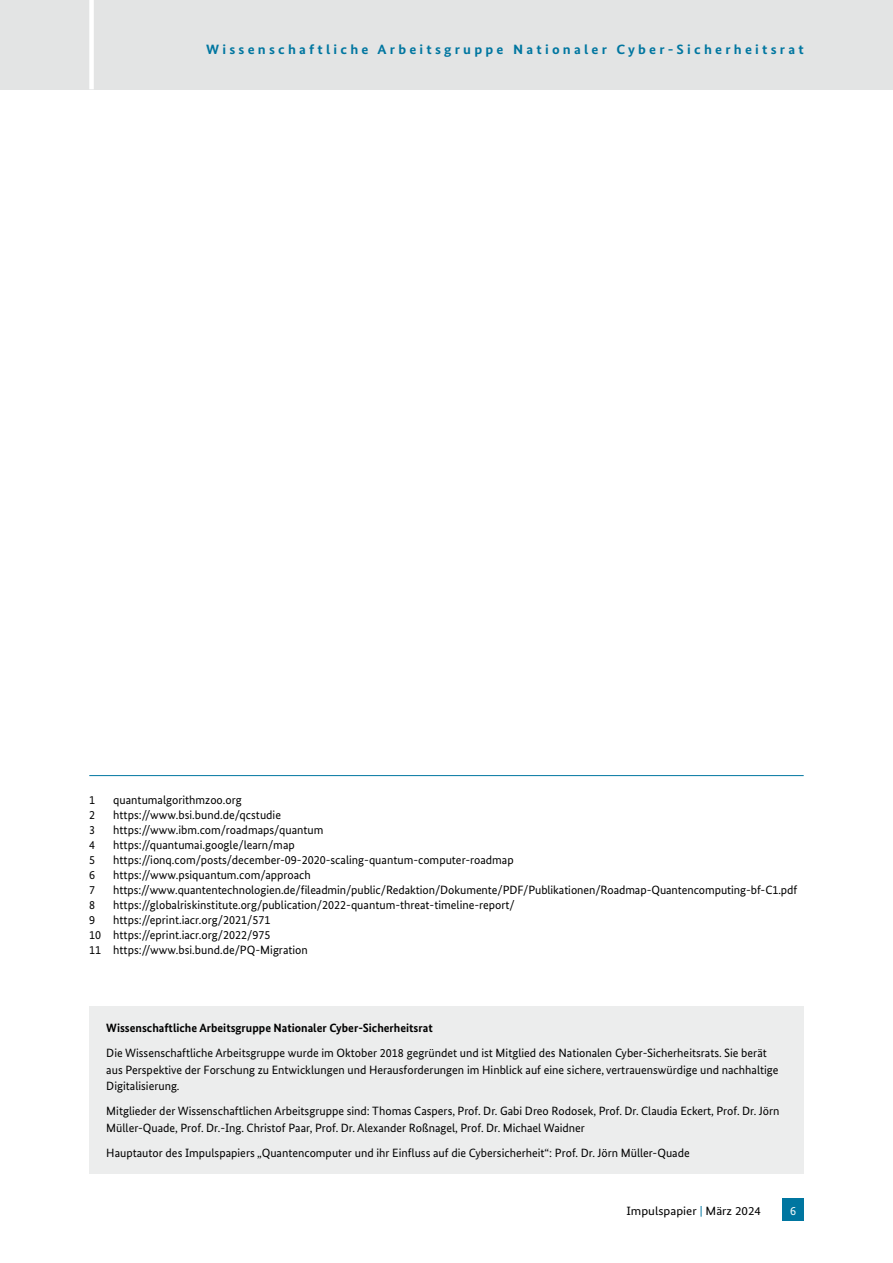
<style>
.page{position:relative;width:893px;height:1263px;background:#fff}
.page>*{position:absolute;margin:0;border:0;box-sizing:border-box;transform-origin:0 0}
.t1{font:700 13.5px "Bundes Sans";letter-spacing:.22em;color:#0076a0;scale:1.08 1}
.Endnote{font:12px/16.5px "Bundes Sans";color:#000}
.t2{font:700 12px "Bundes Sans";color:#000}
.Endnote-2{font:12px "Bundes Sans";color:#000;scale:1.08 1}
.t3{font:12px "Bundes Sans";color:#fff}
.s1{color:#0076a0}
</style>
<div class="page">
<div style="left:0;top:0;width:893px;height:89px;background:#e3e4e4"></div>
<div style="left:89px;top:0;width:5px;height:89px;background:#fff"></div>
<div style="left:782px;top:1198px;width:22px;height:22px;background:#0076a0"></div>
<div style="left:89px;top:1006px;width:715px;height:168px;background:#eceded"></div>
<hr style="left:89px;top:775px;width:715px;height:1px;background:#0076a0">
<p class="t1" style="left:206px;top:42px;width:555px">Wissenschaftliche Arbeitsgruppe Nationaler Cyber-Sicherheitsrat</p>
<p class="Endnote" style="left:89px;top:792px;width:7px">1</p>
<p class="Endnote" style="left:113px;top:792px;width:130px">quantumalgorithmzoo.org</p>
<p class="Endnote" style="left:89px;top:807px;width:7px">2</p>
<p class="Endnote" style="left:113px;top:807px;width:169px">https://www.bsi.bund.de/qcstudie</p>
<p class="Endnote" style="left:89px;top:822px;width:7px">3</p>
<p class="Endnote" style="left:113px;top:822px;width:212px">https://www.ibm.com/roadmaps/quantum</p>
<p class="Endnote" style="left:89px;top:837px;width:7px">4</p>
<p class="Endnote" style="left:113px;top:837px;width:183px">https://quantumai.google/learn/map</p>
<p class="Endnote" style="left:89px;top:852px;width:7px">5</p>
<p class="Endnote" style="left:113px;top:852px;width:402px">https://ionq.com/posts/december-09-2020-scaling-quantum-computer-roadmap</p>
<p class="Endnote" style="left:89px;top:867px;width:7px">6</p>
<p class="Endnote" style="left:113px;top:867px;width:199px">https://www.psiquantum.com/approach</p>
<p class="Endnote" style="left:89px;top:882px;width:7px">7</p>
<p class="Endnote" style="left:113px;top:882px;width:686px">https://www.quantentechnologien.de/fileadmin/public/Redaktion/Dokumente/PDF/Publikationen/Roadmap-Quantencomputing-bf-C1.pdf</p>
<p class="Endnote" style="left:89px;top:897px;width:7px">8</p>
<p class="Endnote" style="left:113px;top:897px;width:403px">https://globalriskinstitute.org/publication/2022-quantum-threat-timeline-report/</p>
<p class="Endnote" style="left:89px;top:912px;width:7px">9</p>
<p class="Endnote" style="left:113px;top:912px;width:159px">https://eprint.iacr.org/2021/571</p>
<p class="Endnote" style="left:89px;top:927px;width:183px">10 https://eprint.iacr.org/2022/975</p>
<p class="Endnote" style="left:89px;top:942px;width:220px">11 https://www.bsi.bund.de/PQ-Migration</p>
<p class="t2" style="left:106px;top:1021px;width:328px">Wissenschaftliche Arbeitsgruppe Nationaler Cyber-Sicherheitsrat</p>
<p class="Endnote" style="left:106px;top:1045px;width:674px">Die Wissenschaftliche Arbeitsgruppe wurde im Oktober 2018 gegründet und ist Mitglied des Nationalen Cyber-Sicherheitsrats. Sie berät aus Perspektive der Forschung zu Entwicklungen und Herausforderungen im Hinblick auf eine sichere, vertrauenswürdige und nachhaltige<br>Digitalisierung.</p>
<p class="Endnote" style="left:106px;top:1103px;width:675px">Mitglieder der Wissenschaftlichen Arbeitsgruppe sind: Thomas Caspers, Prof. Dr. Gabi Dreo Rodosek, Prof. Dr. Claudia Eckert, Prof. Dr. Jörn<br>Müller-Quade, Prof. Dr.-Ing. Christof Paar, Prof. Dr. Alexander Roßnagel, Prof. Dr. Michael Waidner</p>
<p class="Endnote" style="left:106px;top:1144px;width:585px">Hauptautor des Impulspapiers „Quantencomputer und ihr Einfluss auf die Cybersicherheit“: Prof. Dr. Jörn Müller-Quade</p>
<p class="Endnote-2" style="left:626px;top:1204px;width:126px">Impulspapier <span class="s1">|</span> März 2024</p>
<p class="t3" style="left:790px;top:1204px;width:7px">6</p>
</div>
